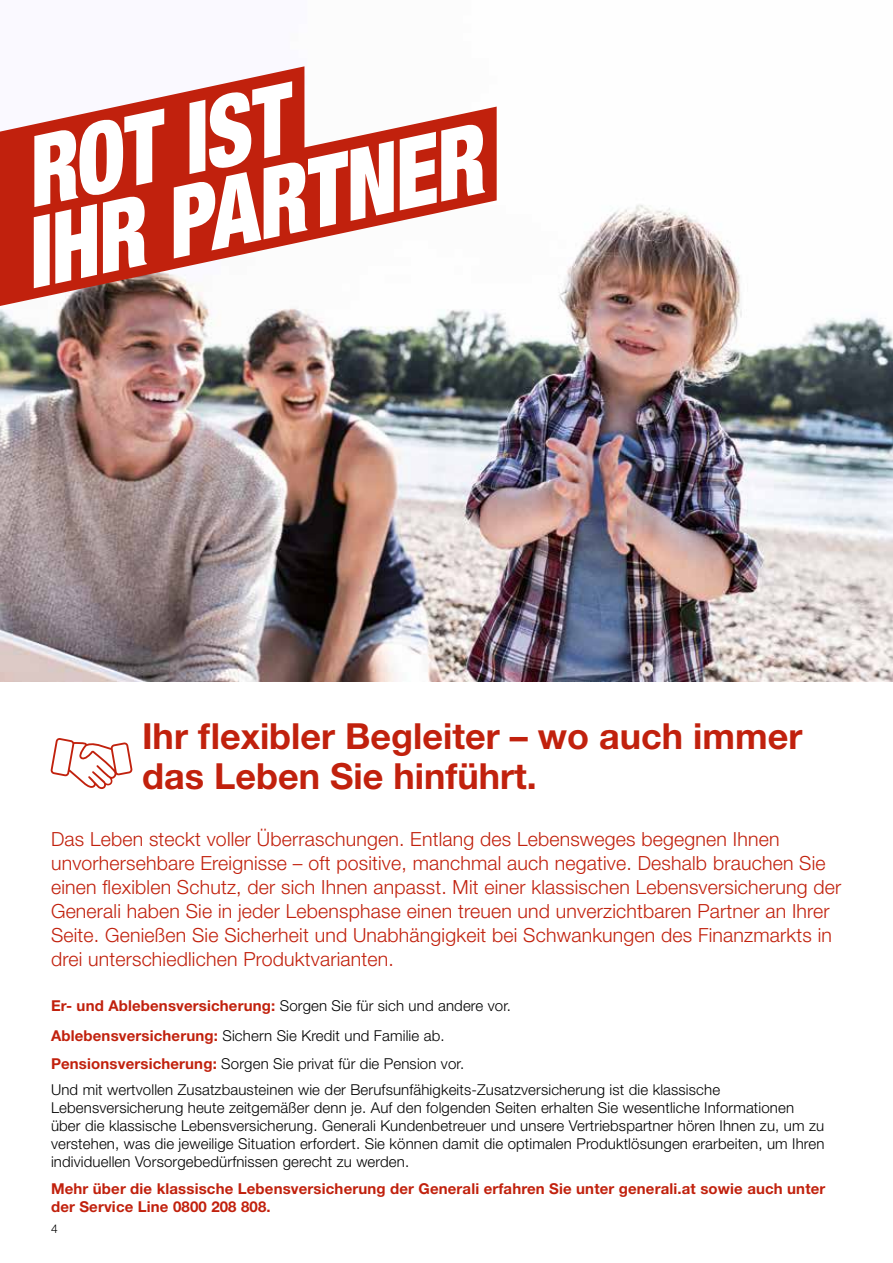
<style>
.page{position:relative;width:893px;height:1263px;background:#fff}
.page>*{position:absolute;margin:0;border:0;box-sizing:border-box;transform-origin:0 0}
.t1{font:italic 900 condensed 97.2px/79.2px "Helvetica Neue LT Std";color:#fff;scale:.9 1}
.t2{font:700 36px/40.5px "Helvetica Neue LT Std";color:#c1210d}
.t3{font:300 19.5px/24px "Helvetica Neue LT Std";letter-spacing:.01em;color:#c1210d}
.t4{font:300 15px/18px "Helvetica Neue LT Std";letter-spacing:.01em;color:#000}
.t5{font:700 15px/18px "Helvetica Neue LT Std";letter-spacing:.01em;color:#c1210d}
.t6{font:300 12px "Helvetica Neue LT Std";color:#000}
.s1{font-weight:700;color:#c1210d}
</style>
<div class="page">
<img style="left:0;top:66px;width:893px;height:616px">
<svg style="left:51px;top:738px;width:81px;height:51px"></svg>
<svg style="left:0;top:66px;width:304px;height:41px"></svg>
<svg style="left:0;top:107px;width:497px;height:199px;fill:#c1210d"></svg>
<h1 class="t1" style="left:-2px;top:137px;width:519px;rotate:-12deg">ROT IST<br>IHR PARTNER</h1>
<h2 class="t2" style="left:142px;top:715px;width:662px">Ihr flexibler Begleiter – wo auch immer das Leben Sie hinführt.</h2>
<p class="t3" style="left:51px;top:827px;width:792px">Das Leben steckt voller Überraschungen. Entlang des Lebensweges begegnen Ihnen unvorhersehbare Ereignisse – oft positive, manchmal auch negative. Deshalb brauchen Sie einen flexiblen Schutz, der sich Ihnen anpasst. Mit einer klassischen Lebensversicherung der Generali haben Sie in jeder Lebensphase einen treuen und unverzichtbaren Partner an Ihrer Seite. Genießen Sie Sicherheit und Unabhängigkeit bei Schwankungen des Finanzmarkts in drei unterschiedlichen Produktvarianten.</p>
<p class="t4" style="left:51px;top:990px;width:462px;line-height:29.5px"><span class="s1">Er- und Ablebensversicherung:</span> Sorgen Sie für sich und andere vor.<br><span class="s1">Ablebensversicherung:</span> Sichern Sie Kredit und Familie ab.</p>
<p class="t4" style="left:51px;top:1050px;width:671px;line-height:26.5px"><span class="s1">Pensionsversicherung:</span> Sorgen Sie privat für die Pension vor.<br>Und mit wertvollen Zusatzbausteinen wie der Berufsunfähigkeits-Zusatzversicherung ist die klassische</p>
<p class="t4" style="left:51px;top:1098px;width:775px">Lebensversicherung heute zeitgemäßer denn je. Auf den folgenden Seiten erhalten Sie wesentliche Informationen über die klassische Lebensversicherung. Generali Kundenbetreuer und unsere Vertriebspartner hören Ihnen zu, um zu verstehen, was die jeweilige Situation erfordert. Sie können damit die optimalen Produktlösungen erarbeiten, um Ihren individuellen Vorsorgebedürfnissen gerecht zu werden.</p>
<p class="t5" style="left:51px;top:1179px;width:776px">Mehr über die klassische Lebensversicherung der Generali erfahren Sie unter generali.at sowie auch unter der Service Line 0800 208 808.</p>
<p class="t6" style="left:51px;top:1222px;width:8px">4</p>
</div>
